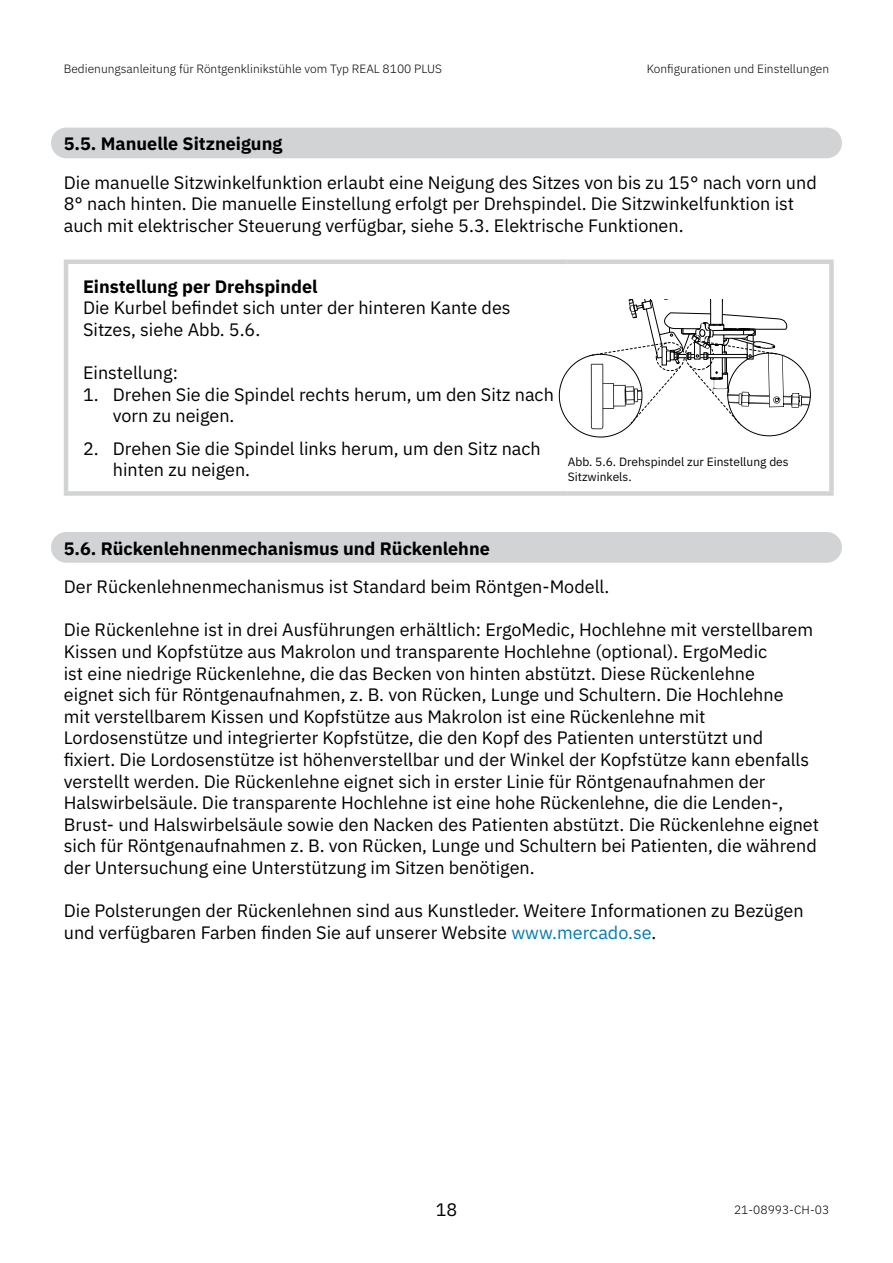
<style>
.page{position:relative;width:893px;height:1263px;background:#fff}
.page>*{position:absolute;margin:0;border:0;box-sizing:border-box;transform-origin:0 0}
.t1{font:18px/21.6px "IBM Plex Sans";color:#000}
.t2{font:700 18px "IBM Plex Sans";color:#000}
.t3{font:300 12px "IBM Plex Sans";color:#000}
.t4{font:12px/14.4px "IBM Plex Sans";color:#000}
.s1{color:#0079af}
</style>
<div class="page">
<div style="left:51px;top:128px;width:791px;height:30px;background:#d1d3d4;border-radius:15px"></div>
<div style="left:51px;top:532px;width:791px;height:31px;background:#d1d3d4;border-radius:15px"></div>
<hr style="left:64px;top:260px;width:504px;height:4px;background:#d1d3d4">
<hr style="left:64px;top:264px;width:4px;height:227px;background:#d1d3d4">
<hr style="left:568px;top:260px;width:266px;height:4px;background:#d1d3d4">
<div style="left:829px;top:264px;width:5px;height:227px;background:#d1d3d4"></div>
<div style="left:64px;top:491px;width:504px;height:5px;background:#d1d3d4"></div>
<div style="left:568px;top:491px;width:266px;height:5px;background:#d1d3d4"></div>
<svg style="left:558px;top:300px;width:253px;height:138px"></svg>
<p class="t3" style="left:64px;top:60px;width:380px">Bedienungsanleitung für Röntgenklinikstühle vom Typ REAL 8100 PLUS</p>
<p class="t3" style="left:647px;top:60px;width:184px">Konfigurationen und Einstellungen</p>
<p class="t2" style="left:64px;top:129px;width:220px">5.5. Manuelle Sitzneigung</p>
<p class="t1" style="left:64px;top:170px;width:754px">Die manuelle Sitzwinkelfunktion erlaubt eine Neigung des Sitzes von bis zu 15° nach vorn und<br>8° nach hinten. Die manuelle Einstellung erfolgt per Drehspindel. Die Sitzwinkelfunktion ist auch mit elektrischer Steuerung verfügbar, siehe 5.3. Elektrische Funktionen.</p>
<p class="t2" style="left:83px;top:272px;width:236px">Einstellung per Drehspindel</p>
<p class="t1" style="left:83px;top:296px;width:429px">Die Kurbel befindet sich unter der hinteren Kante des<br>Sitzes, siehe Abb. 5.6.</p>
<p class="t1" style="left:83px;top:361px;width:96px">Einstellung:</p>
<p class="t1" style="left:113px;top:382px;width:443px;text-indent:-30px">1. Drehen Sie die Spindel rechts herum, um den Sitz nach vorn zu neigen.</p>
<p class="t1" style="left:113px;top:436px;width:430px;text-indent:-30px">2. Drehen Sie die Spindel links herum, um den Sitz nach hinten zu neigen.</p>
<p class="t4" style="left:568px;top:454px;width:222px">Abb. 5.6. Drehspindel zur Einstellung des<br>Sitzwinkels.</p>
<p class="t2" style="left:64px;top:534px;width:428px">5.6. Rückenlehnenmechanismus und Rückenlehne</p>
<p class="t1" style="left:64px;top:574px;width:547px">Der Rückenlehnenmechanismus ist Standard beim Röntgen-Modell.</p>
<p class="t1" style="left:64px;top:618px;width:757px">Die Rückenlehne ist in drei Ausführungen erhältlich: ErgoMedic, Hochlehne mit verstellbarem Kissen und Kopfstütze aus Makrolon und transparente Hochlehne (optional). ErgoMedic<br>ist eine niedrige Rückenlehne, die das Becken von hinten abstützt. Diese Rückenlehne<br>eignet sich für Röntgenaufnahmen, z. B. von Rücken, Lunge und Schultern. Die Hochlehne<br>mit verstellbarem Kissen und Kopfstütze aus Makrolon ist eine Rückenlehne mit Lordosenstütze und integrierter Kopfstütze, die den Kopf des Patienten unterstützt und fixiert. Die Lordosenstütze ist höhenverstellbar und der Winkel der Kopfstütze kann ebenfalls verstellt werden. Die Rückenlehne eignet sich in erster Linie für Röntgenaufnahmen der Halswirbelsäule. Die transparente Hochlehne ist eine hohe Rückenlehne, die die Lenden-, Brust- und Halswirbelsäule sowie den Nacken des Patienten abstützt. Die Rückenlehne eignet sich für Röntgenaufnahmen z. B. von Rücken, Lunge und Schultern bei Patienten, die während der Untersuchung eine Unterstützung im Sitzen benötigen.</p>
<p class="t1" style="left:64px;top:898px;width:741px">Die Polsterungen der Rückenlehnen sind aus Kunstleder. Weitere Informationen zu Bezügen und verfügbaren Farben finden Sie auf unserer Website <span class="s1">www.mercado.se</span>.</p>
<p class="t1" style="left:436px;top:1197px;width:23px">18</p>
<p class="t3" style="left:734px;top:1200px;width:97px">21-08993-CH-03</p>
</div>
